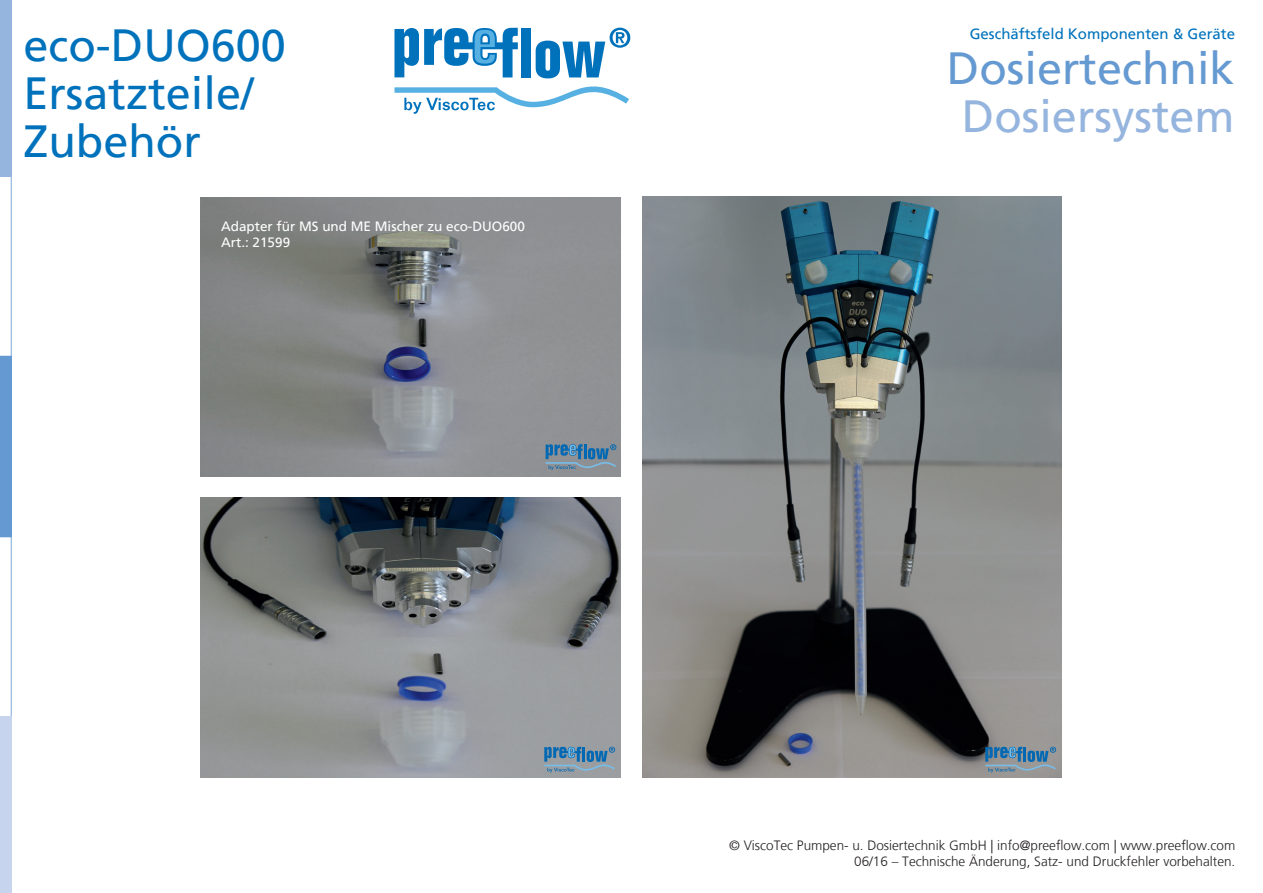
<style>
.page{position:relative;width:1263px;height:893px;background:#fff}
.page>*{position:absolute;margin:0;border:0;box-sizing:border-box;transform-origin:0 0}
.t1{font:45px/48px "Frutiger LT";color:#0072bc}
.t2{font:45px "Frutiger LT";color:#6599d1}
.t3{font:45px "Frutiger LT";color:#95b5de}
.t4{font:15px "Frutiger LT";color:#0072bc}
.t5{font:300 13.5px/16.2px "Frutiger LT";color:#231f20;text-align:right}
.t6{font:13.5px/16.2px "Frutiger LT";color:#fff}
</style>
<div class="page">
<svg style="left:0;top:537px;width:11px;height:180px"></svg>
<svg style="left:0;top:176px;width:11px;height:180px"></svg>
<div style="left:0;top:356px;width:11px;height:180px;background:#6599d1"></div>
<div style="left:0;top:0;width:11px;height:176px;background:#95b5de"></div>
<div style="left:0;top:717px;width:11px;height:176px;background:#c6d5ed"></div>
<svg style="left:394px;top:28px;width:236px;height:86px"></svg>
<img style="left:642px;top:196px;width:420px;height:581px">
<img style="left:201px;top:497px;width:420px;height:280px">
<img style="left:201px;top:197px;width:420px;height:279px">
<svg style="left:546px;top:444px;width:70px;height:26px;background:#6388a3"></svg>
<svg style="left:544px;top:747px;width:71px;height:26px;background:#6b90ab"></svg>
<svg style="left:985px;top:747px;width:71px;height:26px;background:#6a8ba3"></svg>
<h1 class="t1" style="left:23px;top:22px;width:264px">eco-DUO600<br>Ersatzteile/<br>Zubehör</h1>
<p class="t6" style="left:221px;top:218px;width:305px">Adapter für MS und ME Mischer zu eco-DUO600<br>Art.: 21599</p>
<p class="t4" style="left:970px;top:25px;width:267px">Geschäftsfeld Komponenten &amp; Geräte</p>
<h1 class="t2" style="left:947px;top:42px;width:289px">Dosiertechnik</h1>
<h1 class="t3" style="left:962px;top:90px;width:274px">Dosiersystem</h1>
<p class="t5" style="left:729px;top:837px;width:508px">© ViscoTec Pumpen- u. Dosiertechnik GmbH | info@preeflow.com | www.preeflow.com<br>06/16 – Technische Änderung, Satz- und Druckfehler vorbehalten.</p>
</div>
